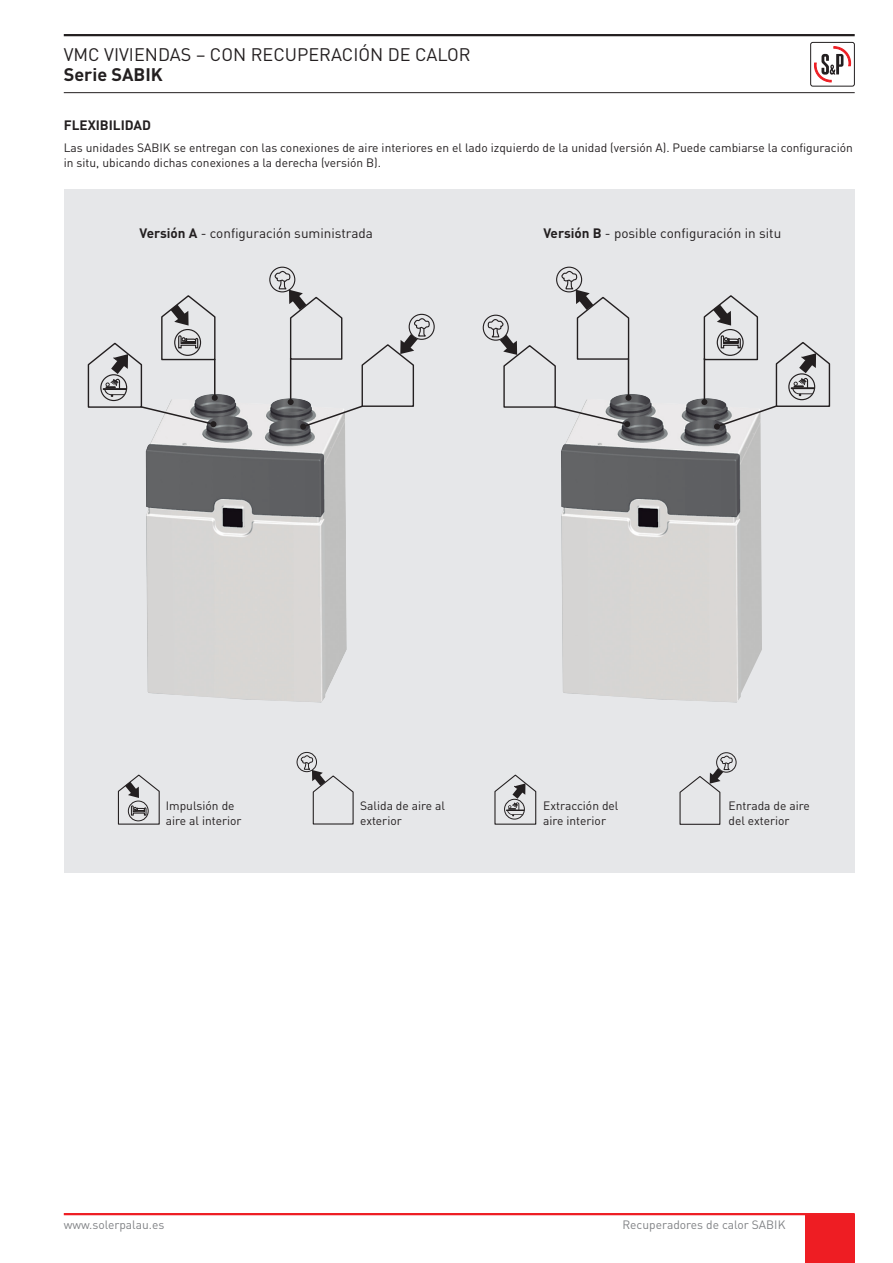
<style>
.page{position:relative;width:893px;height:1263px;background:#fff}
.page>*{position:absolute;margin:0;border:0;box-sizing:border-box;transform-origin:0 0}
.t1{font:18px "DIN";color:#231f20}
.t2{font:700 18px "DIN";color:#231f20}
.t3{font:13.5px "DIN";color:#231f20}
.t4{font:700 13.5px "DIN";color:#231f20}
.t5{font:12px/14.4px "DIN";color:#231f20}
.t6{font:12px "DIN";color:#808285}
.s1{font-weight:700}
</style>
<div class="page">
<hr style="left:64px;top:1213px;width:791px;height:2px;background:#ee1d23">
<div style="left:805px;top:1214px;width:50px;height:49px;background:#ee1d23"></div>
<hr style="left:64px;top:34px;width:791px;height:2px;background:#231f20">
<hr style="left:64px;top:92px;width:791px;height:1px;background:#231f20">
<svg style="left:814px;top:47px;width:37px;height:36px"></svg>
<div style="left:810px;top:42px;width:45px;height:44px;border:1px solid #231f20;border-radius:2px"></div>
<div style="left:64px;top:189px;width:791px;height:683px;background:#e6e7e9"></div>
<img style="left:146px;top:394px;width:201px;height:308px">
<img style="left:561px;top:394px;width:201px;height:308px">
<svg style="left:117px;top:774px;width:43px;height:51px"></svg>
<svg style="left:494px;top:774px;width:43px;height:51px"></svg>
<div style="left:297px;top:752px;width:20px;height:20px;border:1px solid #231f20;border-radius:50%"></div>
<svg style="left:300px;top:755px;width:54px;height:70px"></svg>
<div style="left:716px;top:752px;width:20px;height:21px;border:1px solid #231f20;border-radius:50%"></div>
<svg style="left:679px;top:756px;width:54px;height:69px"></svg>
<svg style="left:270px;top:267px;width:25px;height:25px"></svg>
<div style="left:269px;top:267px;width:26px;height:25px;border:1px solid #231f20;border-radius:50%"></div>
<div style="left:556px;top:267px;width:26px;height:25px;border:1px solid #231f20;border-radius:50%"></div>
<div style="left:409px;top:314px;width:26px;height:26px;border:1px solid #231f20;border-radius:50%"></div>
<div style="left:483px;top:315px;width:26px;height:26px;border:1px solid #231f20;border-radius:50%"></div>
<svg style="left:87px;top:295px;width:131px;height:132px"></svg>
<svg style="left:273px;top:271px;width:157px;height:159px"></svg>
<svg style="left:487px;top:271px;width:144px;height:156px"></svg>
<svg style="left:701px;top:295px;width:130px;height:135px"></svg>
<h1 class="t1" style="left:64px;top:43px;width:408px">VMC VIVIENDAS – CON RECUPERACIÓN DE CALOR</h1>
<h1 class="t2" style="left:64px;top:62px;width:101px">Serie SABIK</h1>
<p class="t4" style="left:64px;top:117px;width:89px">FLEXIBILIDAD</p>
<p class="t5" style="left:64px;top:140px;width:790px;line-height:15px">Las unidades SABIK se entregan con las conexiones de aire interiores en el lado izquierdo de la unidad (versión A). Puede cambiarse la configuración in situ, ubicando dichas conexiones a la derecha (versión B).</p>
<p class="t3" style="left:139px;top:225px;width:235px"><span class="s1">Versión A</span> - configuración suministrada</p>
<p class="t3" style="left:543px;top:225px;width:239px"><span class="s1">Versión B</span> - posible configuración in situ</p>
<p class="t5" style="left:166px;top:798px;width:77px">Impulsión de aire al interior</p>
<p class="t5" style="left:360px;top:798px;width:86px">Salida de aire al exterior</p>
<p class="t5" style="left:543px;top:798px;width:77px">Extracción del aire interior</p>
<p class="t5" style="left:728px;top:798px;width:83px">Entrada de aire del exterior</p>
<p class="t6" style="left:64px;top:1217px;width:102px">www.solerpalau.es</p>
<p class="t6" style="left:622px;top:1217px;width:165px">Recuperadores de calor SABIK</p>
</div>
